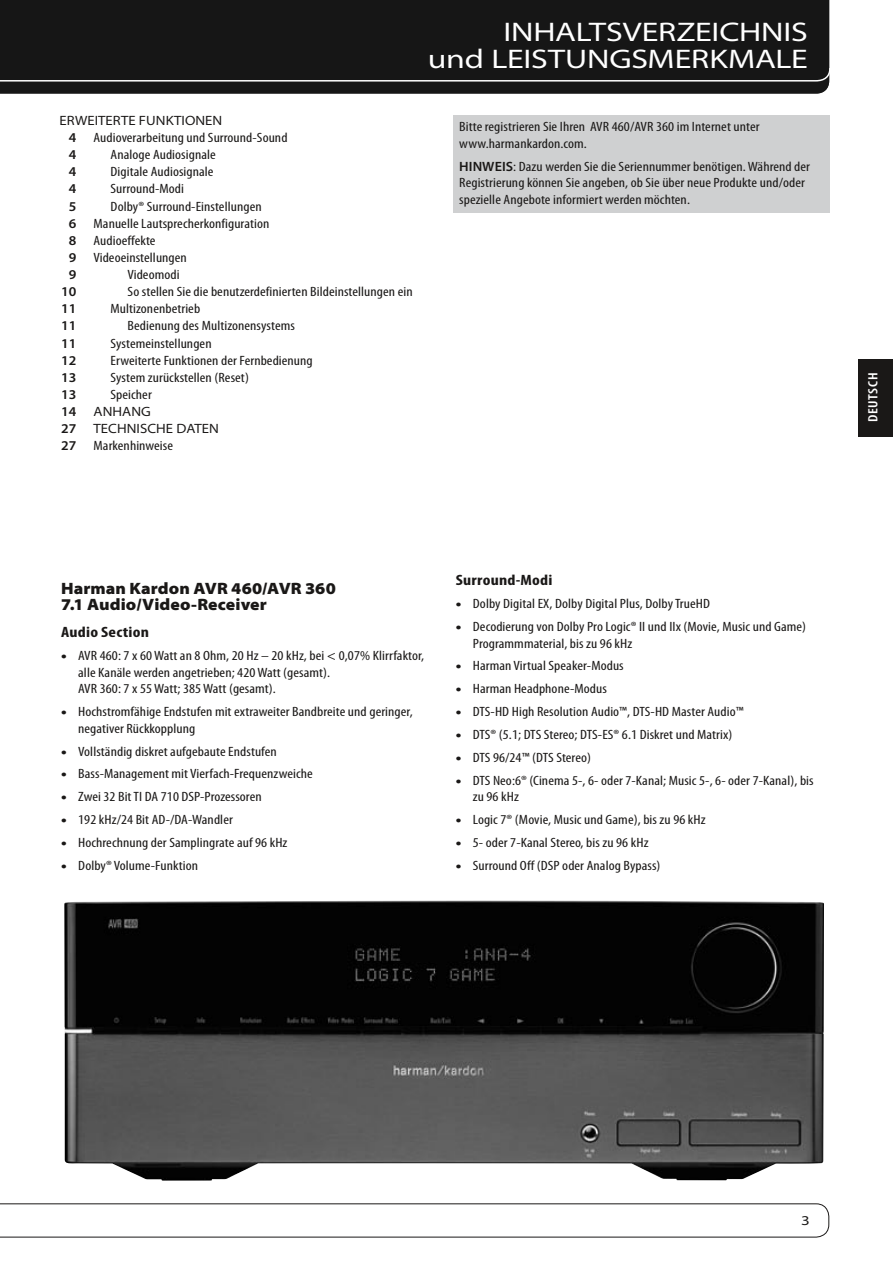
<style>
.page{position:relative;width:893px;height:1263px;background:#fff}
.page>*{position:absolute;margin:0;border:0;box-sizing:border-box;transform-origin:0 0}
.t1{font:semi-expanded 27px/27px "Myriad Pro";letter-spacing:-.005em;color:#fff;scale:1.15 1}
.t2{font:900 semi-expanded 16.5px/16.5px "Myriad Pro";color:#1a1817}
.t3{font:700 condensed 15px "Myriad Pro";letter-spacing:.015em;color:#1a1817;scale:1.2 1}
.t4{font:condensed 13.5px/16.5px "Myriad Pro";letter-spacing:.005em;color:#1a1817;scale:1.15 1}
.t5{font:semi-expanded 13.5px "Myriad Pro";letter-spacing:.005em;color:#1a1817}
.t6{font:600 13.5px "Myriad Pro";letter-spacing:.005em;color:#1a1817;scale:1.05 1}
.t7{font:600 condensed 13.5px "Myriad Pro";letter-spacing:.04em;color:#fff;scale:1.15 1}
.t8{font:semi-expanded 13.5px "Myriad Pro";letter-spacing:.005em;color:#1a1817;scale:1.15 1}
.s1{font-weight:600;font-stretch:normal}
.s2{font-weight:900;font-stretch:normal}
</style>
<div class="page">
<div style="left:0;top:0;width:830px;height:94px;background:#161616"></div>
<svg style="left:0;top:1203px;width:830px;height:35px"></svg>
<img style="left:64px;top:900px;width:760px;height:281px">
<div style="left:859px;top:359px;width:34px;height:78px;background:#1a1817"></div>
<div style="left:453px;top:115px;width:376px;height:97px;background:#cfd0d1"></div>
<h1 class="t1" style="left:428px;top:19px;width:329px;text-indent:75px">I NHALTSVERZEICHNIS<br>UND LEISTUNGSMERKMALE</h1>
<p class="t5" style="left:60px;top:113px;width:9px">ERWEITERTE</p>
<p class="t5" style="left:139px;top:113px;width:66px">FUNKTIONEN</p>
<p class="t6" style="left:69px;top:130px;width:9px">4</p>
<p class="t4" style="left:94px;top:130px;width:170px">Audioverarbeitung und Surround-Sound</p>
<p class="t6" style="left:69px;top:147px;width:9px">4</p>
<p class="t4" style="left:111px;top:147px;width:93px">Analoge Audiosignale</p>
<p class="t6" style="left:69px;top:164px;width:9px">4</p>
<p class="t4" style="left:111px;top:164px;width:91px">Digitale Audiosignale</p>
<p class="t6" style="left:69px;top:181px;width:9px">4</p>
<p class="t4" style="left:111px;top:181px;width:65px">Surround-Modi</p>
<p class="t6" style="left:69px;top:199px;width:9px">5</p>
<p class="t4" style="left:111px;top:198px;width:133px">Dolby® Surround-Einstellungen</p>
<p class="t6" style="left:69px;top:216px;width:9px">6</p>
<p class="t4" style="left:94px;top:215px;width:154px">Manuelle Lautsprecherkonfiguration</p>
<p class="t6" style="left:69px;top:233px;width:9px">8</p>
<p class="t4" style="left:94px;top:232px;width:55px">Audioeffekte</p>
<p class="t6" style="left:69px;top:250px;width:9px">9</p>
<p class="t4" style="left:94px;top:249px;width:83px">Videoeinstellungen</p>
<p class="t6" style="left:69px;top:267px;width:9px">9</p>
<p class="t4" style="left:128px;top:267px;width:47px">Videomodi</p>
<p class="t6" style="left:61px;top:284px;width:16px">10</p>
<p class="t4" style="left:128px;top:284px;width:249px">So stellen Sie die benutzerdefinierten Bildeinstellungen ein</p>
<p class="t6" style="left:61px;top:301px;width:16px">11</p>
<p class="t4" style="left:111px;top:301px;width:79px">Multizonenbetrieb</p>
<p class="t6" style="left:61px;top:318px;width:16px">11</p>
<p class="t4" style="left:128px;top:318px;width:147px">Bedienung des Multizonensystems</p>
<p class="t6" style="left:61px;top:336px;width:16px">11</p>
<p class="t4" style="left:111px;top:335px;width:89px">Systemeinstellungen</p>
<p class="t6" style="left:61px;top:353px;width:16px">12</p>
<p class="t4" style="left:111px;top:352px;width:177px">Erweiterte Funktionen der Fernbedienung</p>
<p class="t6" style="left:61px;top:370px;width:16px">13</p>
<p class="t4" style="left:111px;top:369px;width:122px">System zurückstellen (Reset)</p>
<p class="t6" style="left:61px;top:387px;width:16px">13</p>
<p class="t4" style="left:111px;top:387px;width:37px">Speicher</p>
<p class="t6" style="left:61px;top:404px;width:16px">14</p>
<p class="t5" style="left:94px;top:404px;width:11px">ANHAN</p>
<p class="t5" style="left:141px;top:404px;width:11px">G</p>
<p class="t6" style="left:61px;top:421px;width:16px">27</p>
<p class="t5" style="left:94px;top:421px;width:9px">TECHNI</p>
<p class="t5" style="left:140px;top:421px;width:17px">SCHE</p>
<p class="t5" style="left:176px;top:421px;width:19px">DATEN</p>
<p class="t6" style="left:61px;top:438px;width:16px">27</p>
<p class="t4" style="left:94px;top:438px;width:71px">Markenhinweise</p>
<p class="t4" style="left:459px;top:119px;width:263px">Bitte registrieren Sie Ihren AVR 460/AVR 360 im Internet unter www.harmankardon.com.</p>
<p class="t4" style="left:459px;top:158px;width:307px"><span class="s1">HINWEIS</span>: Dazu werden Sie die Seriennummer benötigen. Während der<br>Registrierung können Sie angeben, ob Sie über neue Produkte und/oder spezielle Angebote informiert werden möchten.</p>
<p class="t2" style="left:61px;top:580px;width:276px">Harman Kardon AVR 460/AVR 360<br>7.1 Audio/Video-Receiver</p>
<p class="t3" style="left:61px;top:623px;width:75px">Audio Section</p>
<p class="t4" style="left:78px;top:648px;width:302px;text-indent:-17px"><span class="s2">•</span> AVR 460: 7 x 60 Watt an 8 Ohm, 20 Hz – 20 kHz, bei &lt; 0,07% Klirrfaktor, alle Kanäle werden angetrieben; 420 Watt (gesamt).<br>AVR 360: 7 x 55 Watt; 385 Watt (gesamt).</p>
<p class="t4" style="left:78px;top:704px;width:292px;text-indent:-17px"><span class="s2">•</span> Hochstromfähige Endstufen mit extraweiter Bandbreite und geringer, negativer Rückkopplung</p>
<p class="t4" style="left:61px;top:743px;width:189px"><span class="s2">•</span> Vollständig diskret aufgebaute Endstufen</p>
<p class="t4" style="left:61px;top:766px;width:220px"><span class="s2">•</span> Bass-Management mit Vierfach-Frequenzweiche</p>
<p class="t4" style="left:61px;top:789px;width:176px"><span class="s2">•</span> Zwei 32 Bit TI DA 710 DSP-Prozessoren</p>
<p class="t4" style="left:61px;top:812px;width:151px"><span class="s2">•</span> 192 kHz/24 Bit AD-/DA-Wandler</p>
<p class="t4" style="left:61px;top:835px;width:198px"><span class="s2">•</span> Hochrechnung der Samplingrate auf 96 kHz</p>
<p class="t4" style="left:61px;top:857px;width:120px"><span class="s2">•</span> Dolby® Volume-Funktion</p>
<p class="t3" style="left:456px;top:571px;width:82px">Surround-Modi</p>
<p class="t4" style="left:456px;top:596px;width:223px"><span class="s2">•</span> Dolby Digital EX, Dolby Digital Plus, Dolby TrueHD</p>
<p class="t4" style="left:473px;top:619px;width:291px;text-indent:-17px"><span class="s2">•</span> Decodierung von Dolby Pro Logic® II und IIx (Movie, Music und Game)<br>Programmmaterial, bis zu 96 kHz</p>
<p class="t4" style="left:456px;top:658px;width:148px"><span class="s2">•</span> Harman Virtual Speaker-Modus</p>
<p class="t4" style="left:456px;top:681px;width:133px"><span class="s2">•</span> Harman Headphone-Modus</p>
<p class="t4" style="left:456px;top:704px;width:252px"><span class="s2">•</span> DTS-HD High Resolution Audio™, DTS-HD Master Audio™</p>
<p class="t4" style="left:456px;top:727px;width:242px"><span class="s2">•</span> DTS® (5.1; DTS Stereo; DTS-ES® 6.1 Diskret und Matrix)</p>
<p class="t4" style="left:456px;top:749px;width:119px"><span class="s2">•</span> DTS 96/24™ (DTS Stereo)</p>
<p class="t4" style="left:473px;top:772px;width:298px;text-indent:-17px"><span class="s2">•</span> DTS Neo:6® (Cinema 5-, 6- oder 7-Kanal; Music 5-, 6- oder 7-Kanal), bis zu 96 kHz</p>
<p class="t4" style="left:456px;top:812px;width:219px"><span class="s2">•</span> Logic 7® (Movie, Music und Game), bis zu 96 kHz</p>
<p class="t4" style="left:456px;top:835px;width:169px"><span class="s2">•</span> 5- oder 7-Kanal Stereo, bis zu 96 kHz</p>
<p class="t4" style="left:456px;top:857px;width:179px"><span class="s2">•</span> Surround Off (DSP oder Analog Bypass)</p>
<p class="t7" style="left:866px;top:422px;width:45px;rotate:-90deg">DEUTSCH</p>
<p class="t8" style="left:801px;top:1213px;width:9px">3</p>
</div>
